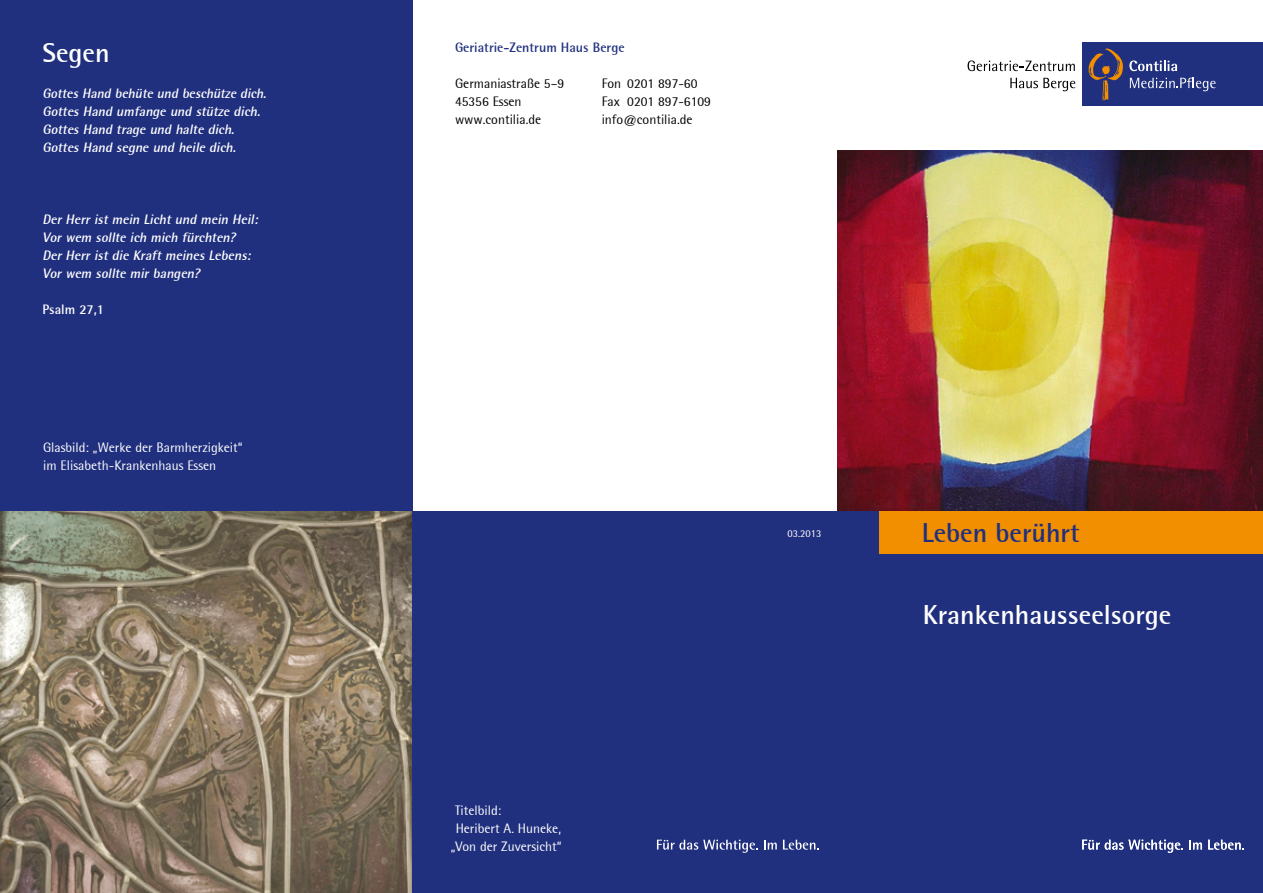
<style>
.page{position:relative;width:1263px;height:893px;background:#fff}
.page>*{position:absolute;margin:0;border:0;box-sizing:border-box;transform-origin:0 0}
.t1{font:700 27px "Rotis Semi Sans";color:#fff}
.t2{font:700 27px "Rotis Semi Sans";color:#20307e}
.t3{font:italic 700 13.5px/18px "Rotis Semi Sans";color:#fff}
.t4{font:13.5px/18px "Rotis Semi Sans";color:#fff}
.t5{font:13.5px "Rotis Semi Sans";color:#000}
.t6{font:700 13.5px "Rotis Semi Sans";color:#20307e}
.t7{font:700 13.5px "Rotis Semi Sans";color:#fff}
.t8{font:10.5px "Rotis Semi Sans";color:#fff}
</style>
<div class="page">
<div style="left:0;top:0;width:412px;height:561px;background:#20307e"></div>
<div style="left:1082px;top:43px;width:181px;height:63px;background:#20307e"></div>
<svg style="left:1089px;top:48px;width:34px;height:52px"></svg>
<svg style="left:1130px;top:78px;width:85px;height:13px"></svg>
<svg style="left:1129px;top:60px;width:48px;height:11px"></svg>
<svg style="left:967px;top:60px;width:108px;height:11px"></svg>
<svg style="left:1010px;top:78px;width:65px;height:13px"></svg>
<img style="left:838px;top:151px;width:425px;height:360px">
<img style="left:0;top:511px;width:412px;height:382px">
<div style="left:412px;top:511px;width:851px;height:382px;background:#20307e"></div>
<div style="left:879px;top:511px;width:384px;height:43px;background:#f28f00"></div>
<svg style="left:1082px;top:840px;width:101px;height:13px"></svg>
<svg style="left:1189px;top:840px;width:13px;height:9px"></svg>
<svg style="left:1208px;top:840px;width:36px;height:10px"></svg>
<svg style="left:657px;top:840px;width:101px;height:13px"></svg>
<svg style="left:764px;top:840px;width:13px;height:9px"></svg>
<svg style="left:783px;top:840px;width:36px;height:10px"></svg>
<h1 class="t1" style="left:43px;top:36px;width:69px">Segen</h1>
<p class="t3" style="left:43px;top:84px;width:228px">Gottes Hand behüte und beschütze dich.<br>Gottes Hand umfange und stütze dich.<br>Gottes Hand trage und halte dich.<br>Gottes Hand segne und heile dich.</p>
<p class="t3" style="left:43px;top:210px;width:220px">Der Herr ist mein Licht und mein Heil:<br>Vor wem sollte ich mich fürchten?<br>Der Herr ist die Kraft meines Lebens:<br>Vor wem sollte mir bangen?</p>
<p class="t7" style="left:43px;top:301px;width:63px">Psalm 27,1</p>
<p class="t4" style="left:43px;top:438px;width:201px">Glasbild: „Werke der Barmherzigkeit“ im Elisabeth-Krankenhaus Essen</p>
<p class="t6" style="left:455px;top:39px;width:171px">Geriatrie-Zentrum Haus Berge</p>
<p class="t5" style="left:455px;top:75px;width:111px">Germaniastraße 5–9</p>
<p class="t5" style="left:602px;top:75px;width:97px">Fon 0201 897-60</p>
<p class="t5" style="left:455px;top:93px;width:68px">45356 Essen</p>
<p class="t5" style="left:602px;top:93px;width:111px">Fax 0201 897-6109</p>
<p class="t5" style="left:455px;top:111px;width:88px">www.contilia.de</p>
<p class="t5" style="left:602px;top:111px;width:92px">info@contilia.de</p>
<p class="t4" style="left:455px;top:801px;width:48px">Titelbild:</p>
<p class="t4" style="left:456px;top:819px;width:107px">Heribert A. Huneke,</p>
<p class="t4" style="left:451px;top:837px;width:112px">„Von der Zuversicht“</p>
<p class="t8" style="left:788px;top:527px;width:35px">03.2013</p>
<h1 class="t2" style="left:922px;top:516px;width:159px">Leben berührt</h1>
<h1 class="t1" style="left:923px;top:598px;width:250px">Krankenhausseelsorge</h1>
</div>
